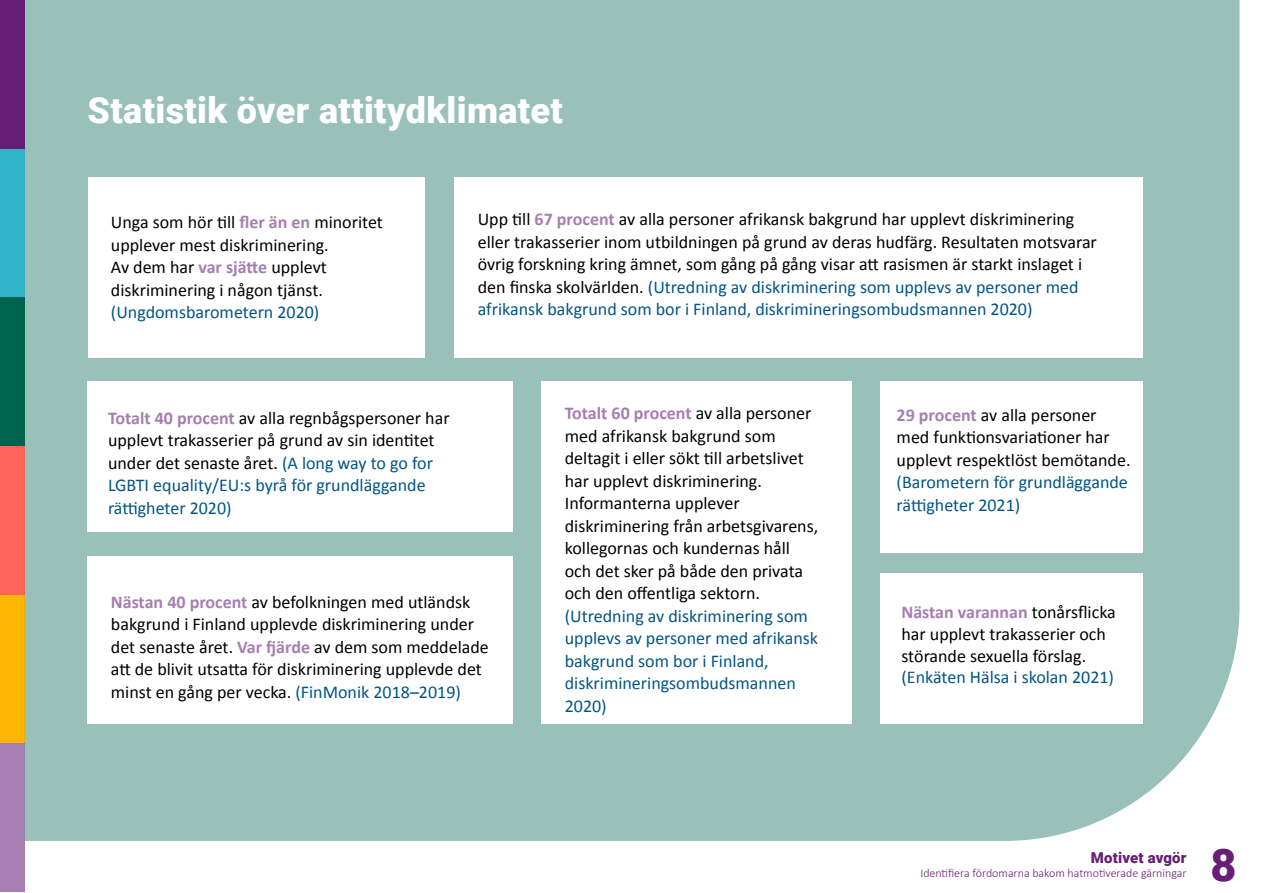
<style>
.page{position:relative;width:1263px;height:893px;background:#fff}
.page>*{position:absolute;margin:0;border:0;box-sizing:border-box;transform-origin:0 0}
.t1{font:900 45px "Roboto";color:#671e75}
.t2{font:900 36px "Roboto";letter-spacing:.01em;color:#fff}
.Infoboksin_leipis{font:18px/22.5px "Calibri";color:#000}
.t3{font:900 15px "Roboto";letter-spacing:.01em;color:#671e75}
.t4{font:300 12px "Calibri";color:#671e75}
.s1{font-weight:700;color:#a67eb1}
.s2{color:#005587}
</style>
<div class="page">
<div style="left:0;top:0;width:25px;height:149px;background:#671e75"></div>
<div style="left:0;top:149px;width:25px;height:148px;background:#32b4c8"></div>
<div style="left:0;top:297px;width:25px;height:149px;background:#00634f"></div>
<div style="left:0;top:446px;width:25px;height:149px;background:#ff645a"></div>
<div style="left:0;top:595px;width:25px;height:148px;background:#ffb600"></div>
<div style="left:0;top:743px;width:25px;height:149px;background:#a67eb1"></div>
<div style="left:25px;top:0;width:1214px;height:841px;background:#9ac1b9"></div>
<div style="left:88px;top:177px;width:336px;height:181px;background:#fff"></div>
<div style="left:88px;top:381px;width:425px;height:151px;background:#fff"></div>
<div style="left:88px;top:557px;width:425px;height:167px;background:#fff"></div>
<div style="left:880px;top:381px;width:263px;height:172px;background:#fff"></div>
<div style="left:880px;top:574px;width:263px;height:150px;background:#fff"></div>
<div style="left:454px;top:177px;width:689px;height:181px;background:#fff"></div>
<div style="left:541px;top:381px;width:311px;height:343px;background:#fff"></div>
<p class="t2" style="left:88px;top:85px;width:477px">Statistik över attitydklimatet</p>
<p class="Infoboksin_leipis" style="left:111px;top:210px;width:273px">Unga som hör till <span class="s1">fler än en</span> minoritet upplever mest diskriminering.<br>Av dem har <span class="s1">var sjätte</span> upplevt diskriminering i någon tjänst. <span class="s2">(Ungdomsbarometern 2020)</span></p>
<p class="Infoboksin_leipis" style="left:478px;top:207px;width:621px">Upp till <span class="s1">67 procent</span> av alla personer afrikansk bakgrund har upplevt diskriminering eller trakasserier inom utbildningen på grund av deras hudfärg. Resultaten motsvarar övrig forskning kring ämnet, som gång på gång visar att rasismen är starkt inslaget i den finska skolvärlden. <span class="s2">(Utredning av diskriminering som upplevs av personer med afrikansk bakgrund som bor i Finland, diskrimineringsombudsmannen 2020)</span></p>
<p class="Infoboksin_leipis" style="left:108px;top:406px;width:343px"><span class="s1">Totalt 40 procent</span> av alla regnbågspersoner har upplevt trakasserier på grund av sin identitet under det senaste året. <span class="s2">(A long way to go for LGBTI equality/EU:s byrå för grundläggande rättigheter 2020)</span></p>
<p class="Infoboksin_leipis" style="left:111px;top:590px;width:379px"><span class="s1">Nästan 40 procent</span> av befolkningen med utländsk bakgrund i Finland upplevde diskriminering under det senaste året. <span class="s1">Var fjärde</span> av dem som meddelade att de blivit utsatta för diskriminering upplevde det minst en gång per vecka. <span class="s2">(FinMonik 2018–2019)</span></p>
<p class="Infoboksin_leipis" style="left:565px;top:401px;width:255px"><span class="s1">Totalt 60 procent</span> av alla personer med afrikansk bakgrund som deltagit i eller sökt till arbetslivet har upplevt diskriminering.<br>Informanterna upplever diskriminering från arbetsgivarens, kollegornas och kundernas håll och det sker på både den privata och den offentliga sektorn. <span class="s2">(Utredning av diskriminering som upplevs av personer med afrikansk bakgrund som bor i Finland, diskrimineringsombudsmannen<br>2020)</span></p>
<p class="Infoboksin_leipis" style="left:897px;top:403px;width:235px"><span class="s1">29 procent</span> av alla personer med funktionsvariationer har upplevt respektlöst bemötande. <span class="s2">(Barometern för grundläggande rättigheter 2021)</span></p>
<p class="Infoboksin_leipis" style="left:901px;top:601px;width:216px;line-height:21.6px"><span class="s1">Nästan varannan</span> tonårsflicka har upplevt trakasserier och störande sexuella förslag. <span class="s2">(Enkäten Hälsa i skolan 2021)</span></p>
<p class="t3" style="left:1091px;top:847px;width:97px">Motivet avgör</p>
<p class="t4" style="left:920px;top:865px;width:268px">Identifiera fördomarna bakom hatmotiverade gärningar</p>
<h1 class="t1" style="left:1210px;top:833px;width:28px">8</h1>
</div>
